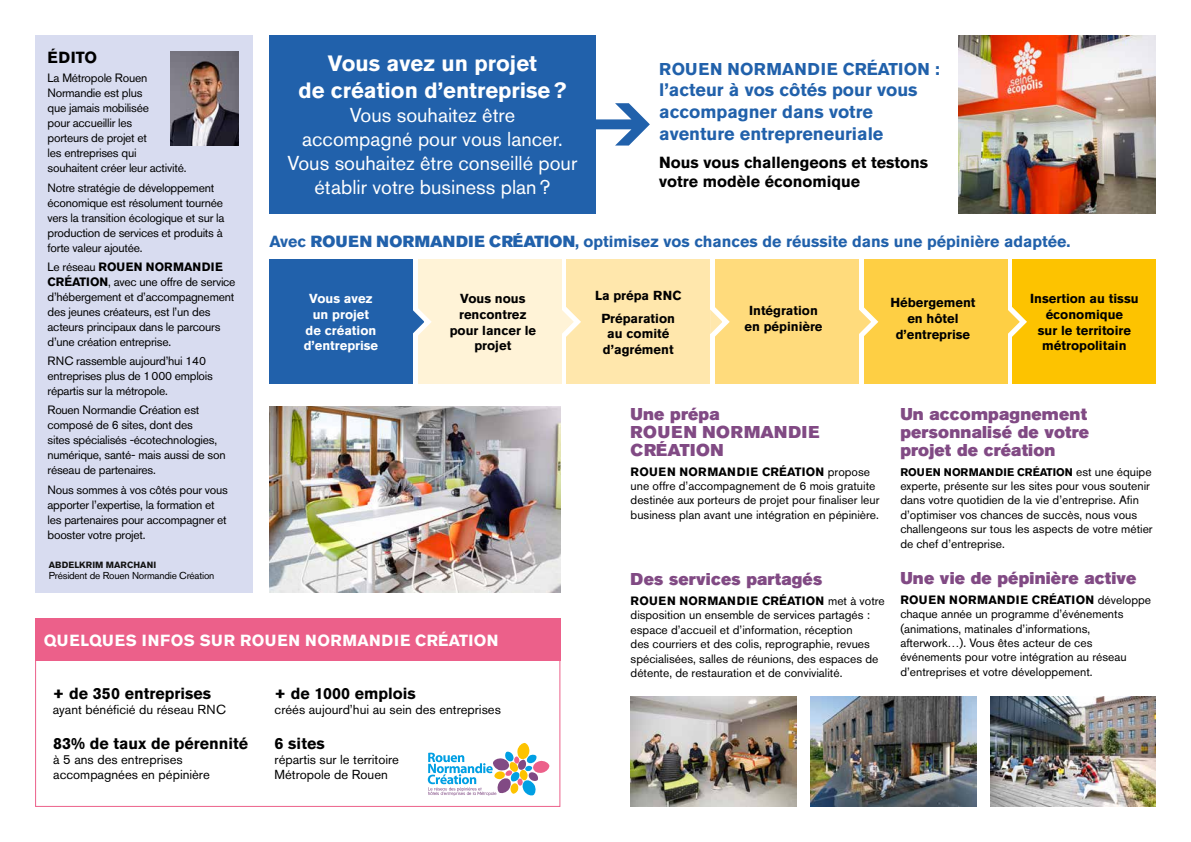
<style>
.page{position:relative;width:1191px;height:842px;background:#fff}
.page>*{position:absolute;margin:0;border:0;box-sizing:border-box;transform-origin:0 0}
.t1{font:700 22px/26.4px "Akzidenz Grotesk Std";color:#fff;text-align:center}
.t2{font:20px/24px "Akzidenz Grotesk Std";color:#fff;text-align:center}
.t3{font:700 18px/21.6px "Akzidenz Grotesk Std";color:#2161ab}
.t4{font:17px/18px "Akzidenz Grotesk Std Super";letter-spacing:.01em;color:#814a84}
.t5{font:17px/18px "Akzidenz Grotesk Std Super";letter-spacing:.04em;color:#814a84}
.t6{font:700 17px "Akzidenz Grotesk Std";letter-spacing:.005em;color:#2161ab}
.t7{font:700 16px/19.2px "Akzidenz Grotesk Std";color:#000}
.t8{font:700 16px "Akzidenz Grotesk Std";color:#2161ab}
.t9{font:700 16px "Akzidenz Grotesk Std";letter-spacing:.035em;color:#fff}
.t10{font:700 13px/15.6px "Akzidenz Grotesk Std";color:#000;text-align:center}
.t11{font:13px/15px "Akzidenz Grotesk Std";color:#000}
.t12{font:700 13px/15.6px "Akzidenz Grotesk Std";color:#fff;text-align:center}
.t13{font:12px/14.4px "Akzidenz Grotesk Std";color:#000}
.t14{font:12px/15px "Akzidenz Grotesk Std";letter-spacing:-.02em;color:#000}
.t15{font:700 11px "Akzidenz Grotesk Std";letter-spacing:-.005em;color:#000}
.t16{font:10px "Akzidenz Grotesk Std";letter-spacing:-.02em;color:#000}
.t17{font:700 9px "Akzidenz Grotesk Std";letter-spacing:.01em;color:#121212}
.s1{font-weight:700}
.s2{font-family:"Akzidenz Grotesk Std Super";font-weight:400}
.s3{font-weight:400;font-size:12px}
</style>
<div class="page">
<div style="left:269px;top:35px;width:326px;height:179px;background:#2161ab"></div>
<svg style="left:595px;top:103px;width:55px;height:43px"></svg>
<div style="left:1012px;top:259px;width:143px;height:125px;background:#fdc300"></div>
<svg style="left:1007px;top:291px;width:20px;height:62px"></svg>
<div style="left:864px;top:259px;width:143px;height:125px;background:#fecf44"></div>
<svg style="left:858px;top:291px;width:21px;height:62px"></svg>
<div style="left:715px;top:259px;width:143px;height:125px;background:#ffdb7c"></div>
<svg style="left:710px;top:307px;width:20px;height:30px"></svg>
<div style="left:567px;top:259px;width:143px;height:125px;background:#ffe7ac"></div>
<svg style="left:561px;top:291px;width:20px;height:62px"></svg>
<div style="left:418px;top:259px;width:143px;height:125px;background:#fff3d7"></div>
<svg style="left:412px;top:291px;width:20px;height:62px"></svg>
<div style="left:269px;top:259px;width:143px;height:125px;background:#2161ab"></div>
<img style="left:630px;top:696px;width:166px;height:111px">
<img style="left:810px;top:696px;width:166px;height:111px">
<img style="left:269px;top:407px;width:291px;height:185px">
<img style="left:990px;top:696px;width:165px;height:111px">
<div style="left:35px;top:35px;width:218px;height:557px;background:#d8dcf0"></div>
<img style="left:170px;top:51px;width:69px;height:95px">
<img style="left:958px;top:35px;width:197px;height:179px">
<div style="left:35px;top:618px;width:525px;height:43px;background:#ec608a"></div>
<svg style="left:428px;top:743px;width:121px;height:53px"></svg>
<h3 class="t7" style="left:48px;top:48px;width:51px">ÉDITO</h3>
<p class="t14" style="left:48px;top:71px;width:140px">La Métropole Rouen<br>Normandie est plus<br>que jamais mobilisée<br>pour accueillir les<br>porteurs de projet et<br>les entreprises qui souhaitent créer leur activité.</p>
<p class="t14" style="left:48px;top:180px;width:178px">Notre stratégie de développement économique est résolument tournée vers la transition écologique et sur la production de services et produits à forte valeur ajoutée.</p>
<p class="t14" style="left:48px;top:259px;width:189px">Le réseau <span class="s1">ROUEN NORMANDIE<br>CRÉATION</span>, avec une offre de service d’hébergement et d’accompagnement des jeunes créateurs, est l’un des acteurs principaux dans le parcours d’une création entreprise.</p>
<p class="t14" style="left:48px;top:353px;width:167px">RNC rassemble aujourd’hui 140 entreprises plus de 1000 emplois répartis sur la métropole.</p>
<p class="t14" style="left:48px;top:403px;width:180px">Rouen Normandie Création est composé de 6 sites, dont des<br>sites spécialisés -écotechnologies, numérique, santé- mais aussi de son réseau de partenaires.</p>
<p class="t14" style="left:48px;top:482px;width:182px">Nous sommes à vos côtés pour vous apporter l’expertise, la formation et les partenaires pour accompagner et booster votre projet.</p>
<p class="t17" style="left:49px;top:559px;width:109px">ABDELKRIM MARCHANI</p>
<p class="t16" style="left:49px;top:569px;width:167px">Président de Rouen Normandie Création</p>
<h1 class="t1" style="left:298px;top:51px;width:270px">Vous avez un projet<br>de création d’entreprise?</h1>
<h2 class="t2" style="left:287px;top:103px;width:291px">Vous souhaitez être<br>accompagné pour vous lancer.<br>Vous souhaitez être conseillé pour établir votre business plan?</h2>
<h3 class="t6" style="left:659px;top:59px;width:282px">ROUEN NORMANDIE CRÉATION :</h3>
<h3 class="t3" style="left:659px;top:79px;width:260px">l’acteur à vos côtés pour vous accompagner dans votre aventure entrepreneuriale</h3>
<h3 class="t7" style="left:659px;top:152px;width:270px">Nous vous challengeons et testons votre modèle économique</h3>
<h3 class="t8" style="left:269px;top:232px;width:802px">Avec <span class="s2">ROUEN NORMANDIE CRÉATION</span>, optimisez vos chances de réussite dans une pépinière adaptée.</h3>
<p class="t12" style="left:304px;top:291px;width:76px">Vous avez un projet de création d’entreprise</p>
<p class="t10" style="left:450px;top:291px;width:88px">Vous nous rencontrez pour lancer le projet</p>
<p class="t10" style="left:595px;top:284px;width:88px;line-height:22.8px">La prépa RNC<br>Préparation</p>
<p class="t10" style="left:744px;top:303px;width:79px">Intégration en pépinière</p>
<p class="t10" style="left:1030px;top:291px;width:110px">Insertion au tissu économique<br>sur le territoire métropolitain</p>
<p class="t10" style="left:890px;top:295px;width:87px">Hébergement en hôtel d’entreprise</p>
<p class="t10" style="left:603px;top:326px;width:72px">au comité d’agrément</p>
<h3 class="t5" style="left:630px;top:405px;width:190px">Une prépa<br>ROUEN NORMANDIE<br>CRÉATION</h3>
<p class="t13" style="left:630px;top:464px;width:250px"><span class="s1">ROUEN NORMANDIE CRÉATION</span> propose une offre d’accompagnement de 6 mois gratuite destinée aux porteurs de projet pour finaliser leur business plan avant une intégration en pépinière.</p>
<h3 class="t4" style="left:900px;top:405px;width:190px">Un accompagnement personnalisé de votre projet de création</h3>
<p class="t15" style="left:900px;top:465px;width:253px">ROUEN NORMANDIE CRÉATION <span class="s3">est une équipe</span></p>
<p class="t13" style="left:900px;top:479px;width:254px">experte, présente sur les sites pour vous soutenir dans votre quotidien de la vie d’entreprise. Afin d’optimiser vos chances de succès, nous vous challengeons sur tous les aspects de votre métier de chef d’entreprise.</p>
<h3 class="t4" style="left:900px;top:569px;width:238px">Une vie de pépinière active</h3>
<p class="t13" style="left:900px;top:592px;width:252px"><span class="s1">ROUEN NORMANDIE CRÉATION</span> développe chaque année un programme d’événements (animations, matinales d’informations, afterwork…). Vous êtes acteur de ces événements pour votre intégration au réseau d’entreprises et votre développement.</p>
<h3 class="t4" style="left:630px;top:570px;width:193px">Des services partagés</h3>
<p class="t13" style="left:630px;top:593px;width:256px"><span class="s1">ROUEN NORMANDIE CRÉATION</span> met à votre disposition un ensemble de services partagés : espace d’accueil et d’information, réception<br>des courriers et des colis, reprographie, revues spécialisées, salles de réunions, des espaces de détente, de restauration et de convivialité.</p>
<h3 class="t9" style="left:44px;top:631px;width:456px">QUELQUES INFOS SUR ROUEN NORMANDIE CRÉATION</h3>
<h3 class="t7" style="left:53px;top:684px;width:160px">+ de 350 entreprises</h3>
<p class="t11" style="left:53px;top:702px;width:175px">ayant bénéficié du réseau RNC</p>
<h3 class="t7" style="left:53px;top:734px;width:196px">83% de taux de pérennité</h3>
<p class="t11" style="left:53px;top:752px;width:158px">à 5 ans des entreprises accompagnées en pépinière</p>
<h3 class="t7" style="left:275px;top:684px;width:143px">+ de 1000 emplois</h3>
<p class="t11" style="left:275px;top:702px;width:228px">créés aujourd’hui au sein des entreprises</p>
<h3 class="t7" style="left:275px;top:734px;width:52px">6 sites</h3>
<p class="t11" style="left:275px;top:752px;width:126px">répartis sur le territoire<br>Métropole de Rouen</p>
</div>
